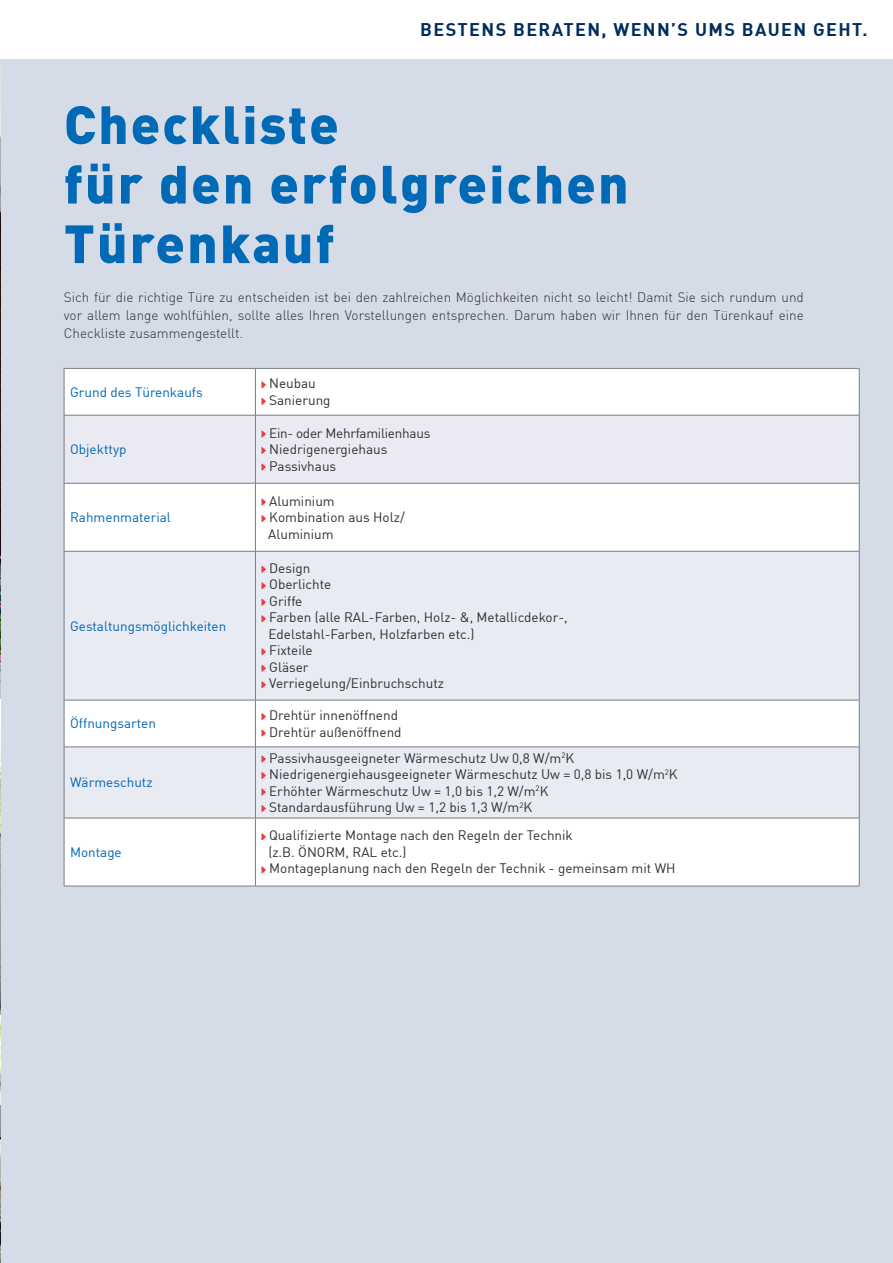
<style>
.page{position:relative;width:893px;height:1263px;background:#fff}
.page>*{position:absolute;margin:0;border:0;box-sizing:border-box;transform-origin:0 0}
.t1{font:900 52.95px/59.6px "DIN";letter-spacing:.04em;color:#016ab6}
.t2{font:700 18px "DIN";letter-spacing:.075em;color:#002d5e}
.t3{font:13.5px/16.5px "DIN";color:#312f30}
.t4{font:300 13.5px/18px "DIN";color:#312f30;text-align:justify}
.t5{font:13.5px "DIN";color:#0166b3}
</style>
<div class="page">
<div style="left:0;top:60px;width:893px;height:1203px;background:#d6dbe8"></div>
<img style="left:0;top:61px;width:1px;height:638px">
<hr style="left:0;top:699px;width:1px;height:564px;background:#fff">
<div style="left:65px;top:369px;width:794px;height:517px;background:#fff"></div>
<div style="left:65px;top:416px;width:794px;height:67px;background:#eaebf2"></div>
<svg style="left:65px;top:552px;width:794px;height:266px;background:#ebedf3"></svg>
<hr style="left:64px;top:368px;width:191px;height:1px;background:#797f84">
<hr style="left:64px;top:369px;width:1px;height:46px;background:#797f84">
<hr style="left:255px;top:368px;width:604px;height:1px;background:#797f84">
<hr style="left:255px;top:369px;width:1px;height:46px;background:#797f84">
<hr style="left:859px;top:369px;width:1px;height:46px;background:#797f84">
<hr style="left:64px;top:415px;width:191px;height:1px;background:#797f84">
<hr style="left:64px;top:415px;width:1px;height:68px;background:#797f84">
<hr style="left:255px;top:415px;width:604px;height:1px;background:#797f84">
<hr style="left:255px;top:415px;width:1px;height:68px;background:#797f84">
<hr style="left:859px;top:415px;width:1px;height:68px;background:#797f84">
<hr style="left:64px;top:483px;width:191px;height:1px;background:#797f84">
<hr style="left:64px;top:483px;width:1px;height:68px;background:#797f84">
<hr style="left:255px;top:483px;width:604px;height:1px;background:#797f84">
<hr style="left:255px;top:483px;width:1px;height:68px;background:#797f84">
<hr style="left:859px;top:483px;width:1px;height:68px;background:#797f84">
<hr style="left:64px;top:551px;width:191px;height:1px;background:#797f84">
<hr style="left:64px;top:551px;width:1px;height:149px;background:#797f84">
<hr style="left:255px;top:551px;width:604px;height:1px;background:#797f84">
<hr style="left:255px;top:551px;width:1px;height:149px;background:#797f84">
<hr style="left:859px;top:551px;width:1px;height:149px;background:#797f84">
<hr style="left:64px;top:700px;width:191px;height:1px;background:#797f84">
<hr style="left:64px;top:700px;width:1px;height:47px;background:#797f84">
<hr style="left:255px;top:700px;width:604px;height:1px;background:#797f84">
<hr style="left:255px;top:700px;width:1px;height:47px;background:#797f84">
<hr style="left:859px;top:700px;width:1px;height:47px;background:#797f84">
<hr style="left:64px;top:747px;width:191px;height:1px;background:#797f84">
<hr style="left:64px;top:747px;width:1px;height:71px;background:#797f84">
<hr style="left:255px;top:747px;width:604px;height:1px;background:#797f84">
<hr style="left:255px;top:747px;width:1px;height:71px;background:#797f84">
<hr style="left:859px;top:747px;width:1px;height:71px;background:#797f84">
<hr style="left:64px;top:818px;width:191px;height:1px;background:#797f84">
<hr style="left:64px;top:818px;width:1px;height:68px;background:#797f84">
<hr style="left:255px;top:818px;width:604px;height:1px;background:#797f84">
<hr style="left:255px;top:818px;width:1px;height:68px;background:#797f84">
<hr style="left:859px;top:818px;width:1px;height:68px;background:#797f84">
<hr style="left:64px;top:886px;width:191px;height:1px;background:#797f84">
<hr style="left:255px;top:886px;width:604px;height:1px;background:#797f84">
<svg style="left:261px;top:381px;width:5px;height:8px"></svg>
<svg style="left:261px;top:398px;width:5px;height:7px"></svg>
<svg style="left:261px;top:430px;width:5px;height:8px"></svg>
<svg style="left:261px;top:447px;width:5px;height:7px"></svg>
<svg style="left:261px;top:463px;width:5px;height:8px"></svg>
<svg style="left:261px;top:498px;width:5px;height:8px"></svg>
<svg style="left:261px;top:515px;width:5px;height:7px"></svg>
<svg style="left:261px;top:566px;width:5px;height:7px"></svg>
<svg style="left:261px;top:582px;width:5px;height:7px"></svg>
<svg style="left:261px;top:599px;width:5px;height:7px"></svg>
<svg style="left:261px;top:615px;width:5px;height:7px"></svg>
<svg style="left:261px;top:648px;width:5px;height:7px"></svg>
<svg style="left:261px;top:665px;width:5px;height:7px"></svg>
<svg style="left:261px;top:681px;width:5px;height:7px"></svg>
<svg style="left:261px;top:713px;width:5px;height:7px"></svg>
<svg style="left:261px;top:729px;width:5px;height:8px"></svg>
<svg style="left:261px;top:755px;width:5px;height:8px"></svg>
<svg style="left:261px;top:772px;width:5px;height:7px"></svg>
<svg style="left:261px;top:788px;width:5px;height:8px"></svg>
<svg style="left:261px;top:805px;width:5px;height:7px"></svg>
<svg style="left:261px;top:833px;width:5px;height:7px"></svg>
<svg style="left:261px;top:866px;width:5px;height:7px"></svg>
<h2 class="t2" style="left:420px;top:18px;width:449px">BESTENS BERATEN, WENN’S UMS BAUEN GEHT.</h2>
<h1 class="t1" style="left:64px;top:92px;width:566px">Checkliste<br>für den erfolgreichen<br>Türenkauf</h1>
<p class="t4" style="left:64px;top:288px;width:741px">Sich für die richtige Türe zu entscheiden ist bei den zahlreichen Möglichkeiten nicht so leicht! Damit Sie sich rundum und vor allem lange wohlfühlen, sollte alles Ihren Vorstellungen entsprechen. Darum haben wir Ihnen für den Türenkauf eine Checkliste zusammengestellt.</p>
<p class="t5" style="left:70px;top:383px;width:134px">Grund des Türenkaufs</p>
<p class="t3" style="left:269px;top:375px;width:63px">Neubau<br>Sanierung</p>
<p class="t5" style="left:70px;top:441px;width:58px">Objekttyp</p>
<p class="t3" style="left:269px;top:424px;width:163px">Ein- oder Mehrfamilienhaus<br>Niedrigenergiehaus<br>Passivhaus</p>
<p class="t5" style="left:70px;top:509px;width:102px">Rahmenmaterial</p>
<p class="t5" style="left:70px;top:617px;width:158px">Gestaltungsmöglichkeiten</p>
<p class="t3" style="left:268px;top:492px;width:138px">Aluminium<br>Kombination aus Holz/<br>Aluminium</p>
<p class="t3" style="left:268px;top:559px;width:301px">Design<br>Oberlichte<br>Griffe<br>Farben (alle RAL-Farben, Holz- &amp;, Metallicdekor-,<br>Edelstahl-Farben, Holzfarben etc.)<br>Fixteile<br>Gläser<br>Verriegelung/Einbruchschutz</p>
<p class="t5" style="left:70px;top:715px;width:87px">Öffnungsarten</p>
<p class="t3" style="left:269px;top:707px;width:134px">Drehtür innenöffnend<br>Drehtür außenöffnend</p>
<p class="t5" style="left:70px;top:774px;width:84px">Wärmeschutz</p>
<p class="t5" style="left:70px;top:843px;width:53px">Montage</p>
<p class="t3" style="left:269px;top:749px;width:410px">Passivhausgeeigneter Wärmeschutz Uw 0,8 W/m<sup>2</sup>K Niedrigenergiehausgeeigneter Wärmeschutz Uw = 0,8 bis 1,0 W/m<sup>2</sup>K Erhöhter Wärmeschutz Uw = 1,0 bis 1,2 W/m<sup>2</sup>K<br>Standardausführung Uw = 1,2 bis 1,3 W/m<sup>2</sup>K</p>
<p class="t3" style="left:268px;top:827px;width:409px">Qualifizierte Montage nach den Regeln der Technik<br>(z.B. ÖNORM, RAL etc.)<br>Montageplanung nach den Regeln der Technik - gemeinsam mit WH</p>
</div>
